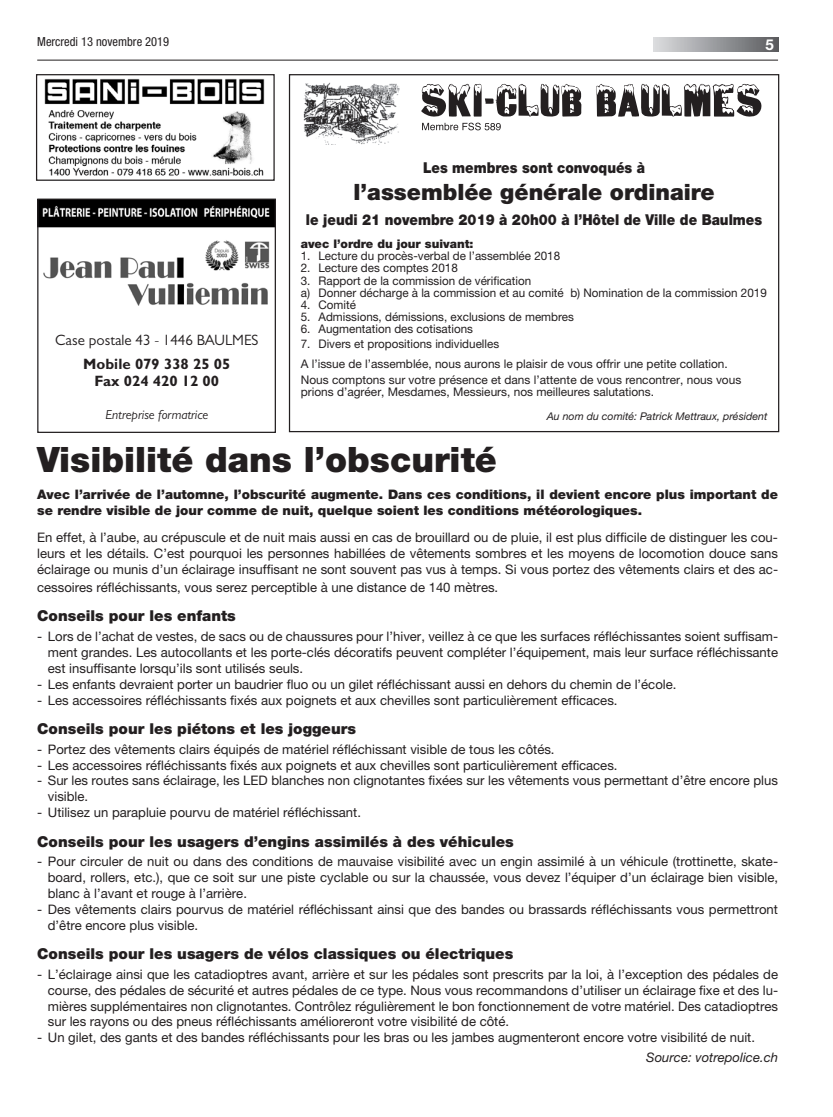
<style>
.page{position:relative;width:833px;height:1117px;background:#fff}
.page>*{position:absolute;margin:0;border:0;box-sizing:border-box;transform-origin:0 0}
.t1{font:900 35px "Helvetica Neue LT Pro";color:#231f20}
.t2{font:900 22.5px "Helvetica Neue LT Pro";color:#231f20}
.t3{font:900 15px "Helvetica Neue LT Pro";color:#231f20}
.t4{font:900 15px "Helvetica Neue LT Pro";color:#231f20;scale:.9 1}
.t5{font:700 15px/16.9px "Gill Sans MT Pro";color:#231f20;text-align:center}
.t6{font:15px "Gill Sans MT Pro";color:#231f20}
.t7{font:700 15px "Helvetica Neue LT Pro";color:#fff}
.t8{font:13.12px/15.9px "Helvetica Neue LT Pro";color:#231f20;text-align:justify}
.t9{font:900 13.12px/15.9px "Helvetica Neue LT Pro";color:#231f20}
.t10{font:italic 13.12px "Helvetica Neue LT Pro";color:#231f20}
.t11{font:italic 13.12px "Gill Sans MT Pro";color:#231f20}
.t12{font:condensed 12.5px "Helvetica Neue LT Pro";color:#231f20}
.t13{font:11.88px/12.1px "Helvetica Neue LT Pro";color:#231f20}
.t14{font:900 11.88px "Helvetica Neue LT Pro";color:#231f20}
.t15{font:italic 10.62px "Helvetica Neue LT Pro";color:#231f20}
</style>
<div class="page">
<svg style="left:654px;top:37px;width:124px;height:14px;background:#9a9b9e"></svg>
<hr style="left:37px;top:60px;width:741px;height:1px;background:#231f20">
<svg style="left:596px;top:83px;width:165px;height:34px"></svg>
<svg style="left:422px;top:123px;width:79px;height:7px"></svg>
<img style="left:303px;top:82px;width:97px;height:62px">
<svg style="left:421px;top:83px;width:161px;height:34px"></svg>
<img style="left:39px;top:200px;width:235px;height:106px">
<div style="left:37px;top:198px;width:239px;height:235px;border:1px solid #231f20"></div>
<img style="left:45px;top:78px;width:220px;height:98px">
<div style="left:36px;top:74px;width:239px;height:107px;border:1px solid #231f20"></div>
<p class="t12" style="left:37px;top:34px;width:133px">Mercredi 13 novembre 2019</p>
<p class="t7" style="left:765px;top:35px;width:10px">5</p>
<p class="t4" style="left:423px;top:158px;width:248px">Les membres sont convoqués à</p>
<h2 class="t2" style="left:353px;top:178px;width:362px">l’assemblée générale ordinaire</h2>
<p class="t4" style="left:306px;top:210px;width:508px">le jeudi 21 novembre 2019 à 20h00 à l’Hôtel de Ville de Baulmes</p>
<p class="t14" style="left:301px;top:237px;width:174px">avec l’ordre du jour suivant:</p>
<p class="t13" style="left:301px;top:250px;width:261px">1. Lecture du procès-verbal de l’assemblée 2018</p>
<p class="t13" style="left:301px;top:262px;width:158px">2. Lecture des comptes 2018</p>
<p class="t13" style="left:301px;top:274px;width:467px">3. Rapport de la commission de vérification<br>a) Donner décharge à la commission et au comité b) Nomination de la commission 2019</p>
<p class="t13" style="left:301px;top:298px;width:57px">4. Comité</p>
<p class="t13" style="left:301px;top:311px;width:275px">5. Admissions, démissions, exclusions de membres</p>
<p class="t13" style="left:301px;top:323px;width:174px">6. Augmentation des cotisations</p>
<p class="t13" style="left:301px;top:334px;width:428px;line-height:19.8px">7. Divers et propositions individuelles<br>A l’issue de l’assemblée, nous aurons le plaisir de vous offrir une petite collation.</p>
<p class="t13" style="left:301px;top:373px;width:442px">Nous comptons sur votre présence et dans l’attente de vous rencontrer, nous vous prions d’agréer, Mesdames, Messieurs, nos meilleures salutations.</p>
<p class="t15" style="left:547px;top:410px;width:222px">Au nom du comité: Patrick Mettraux, président</p>
<p class="t6" style="left:55px;top:330px;width:205px">Case postale 43 - 1446 BAULMES</p>
<p class="t5" style="left:83px;top:355px;width:149px">Mobile 079 338 25 05<br>Fax 024 420 12 00</p>
<p class="t11" style="left:105px;top:406px;width:104px">Entreprise formatrice</p>
<h1 class="t1" style="left:37px;top:438px;width:461px">Visibilité dans l’obscurité</h1>
<p class="t9" style="left:37px;top:486px;width:742px">Avec l’arrivée de l’automne, l’obscurité augmente. Dans ces conditions, il devient encore plus important de se rendre visible de jour comme de nuit, quelque soient les conditions météorologiques.</p>
<p class="t8" style="left:37px;top:529px;width:742px">En effet, à l’aube, au crépuscule et de nuit mais aussi en cas de brouillard ou de pluie, il est plus difficile de distinguer les cou&shy;leurs et les détails. C’est pourquoi les personnes habillées de vêtements sombres et les moyens de locomotion douce sans éclairage ou munis d’un éclairage insuffisant ne sont souvent pas vus à temps. Si vous portez des vêtements clairs et des ac-</p>
<p class="t8" style="left:37px;top:579px;width:462px">cessoires réfléchissants, vous serez perceptible à une distance de 140 mètres.</p>
<p class="t3" style="left:37px;top:607px;width:200px">Conseils pour les enfants</p>
<p class="t8" style="left:48px;top:628px;width:732px;text-indent:-11px">- Lors de l’achat de vestes, de sacs ou de chaussures pour l’hiver, veillez à ce que les surfaces réfléchissantes soient suffisam&shy;ment grandes. Les autocollants et les porte-clés décoratifs peuvent compléter l’équipement, mais leur surface réfléchissante est insuffisante lorsqu’ils sont utilisés seuls.</p>
<p class="t8" style="left:37px;top:675px;width:641px">- Les enfants devraient porter un baudrier fluo ou un gilet réfléchissant aussi en dehors du chemin de l’école.</p>
<p class="t8" style="left:37px;top:691px;width:582px">- Les accessoires réfléchissants fixés aux poignets et aux chevilles sont particulièrement efficaces.</p>
<p class="t3" style="left:37px;top:719px;width:320px">Conseils pour les piétons et les joggeurs</p>
<p class="t8" style="left:37px;top:740px;width:519px">- Portez des vêtements clairs équipés de matériel réfléchissant visible de tous les côtés.</p>
<p class="t8" style="left:37px;top:756px;width:582px">- Les accessoires réfléchissants fixés aux poignets et aux chevilles sont particulièrement efficaces.</p>
<p class="t8" style="left:48px;top:772px;width:731px;text-indent:-11px">- Sur les routes sans éclairage, les LED blanches non clignotantes fixées sur les vêtements vous permettant d’être encore plus visible.</p>
<p class="t8" style="left:37px;top:804px;width:325px">- Utilisez un parapluie pourvu de matériel réfléchissant.</p>
<p class="t3" style="left:37px;top:832px;width:478px">Conseils pour les usagers d’engins assimilés à des véhicules</p>
<p class="t8" style="left:48px;top:853px;width:731px;text-indent:-11px">- Pour circuler de nuit ou dans des conditions de mauvaise visibilité avec un engin assimilé à un véhicule (trottinette, skate&shy;board, rollers, etc.), que ce soit sur une piste cyclable ou sur la chaussée, vous devez l’équiper d’un éclairage bien visible, blanc à l’avant et rouge à l’arrière.</p>
<p class="t8" style="left:48px;top:900px;width:731px;text-indent:-11px">- Des vêtements clairs pourvus de matériel réfléchissant ainsi que des bandes ou brassards réfléchissants vous permettront d’être encore plus visible.</p>
<p class="t3" style="left:37px;top:944px;width:477px">Conseils pour les usagers de vélos classiques ou électriques</p>
<p class="t8" style="left:48px;top:965px;width:732px;text-indent:-11px">- L’éclairage ainsi que les catadioptres avant, arrière et sur les pédales sont prescrits par la loi, à l’exception des pédales de course, des pédales de sécurité et autres pédales de ce type. Nous vous recommandons d’utiliser un éclairage fixe et des lu&shy;mières supplémentaires non clignotantes. Contrôlez régulièrement le bon fonctionnement de votre matériel. Des catadioptres sur les rayons ou des pneus réfléchissants amélioreront votre visibilité de côté.</p>
<p class="t8" style="left:37px;top:1029px;width:719px">- Un gilet, des gants et des bandes réfléchissants pour les bras ou les jambes augmenteront encore votre visibilité de nuit.</p>
<p class="t10" style="left:646px;top:1049px;width:133px">Source: votrepolice.ch</p>
</div>
